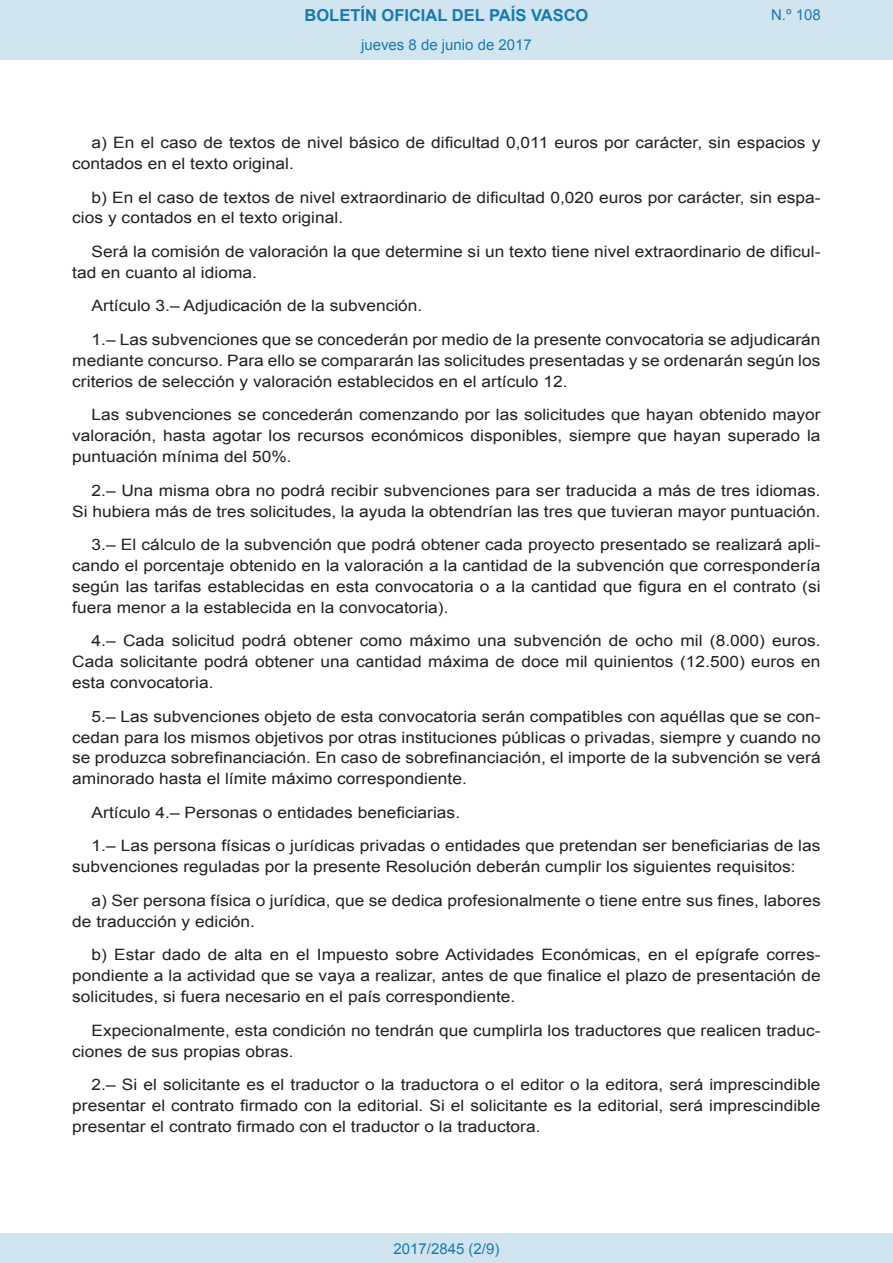
<style>
.page{position:relative;width:893px;height:1263px;background:#fff}
.page>*{position:absolute;margin:0;border:0;box-sizing:border-box;transform-origin:0 0}
.t1{font:700 16.5px "Arial";color:#1879ad}
.BOPVDetalle{font:15.6px/20.9px "Arial";color:#231f20;text-align:justify;scale:1.11 1}
.Paginacion_Centro{font:15px "Arial";color:#1879ad}
</style>
<div class="page">
<div style="left:0;top:0;width:893px;height:60px;background:#d0e5f0"></div>
<div style="left:0;top:1233px;width:893px;height:30px;background:#d0e5f0"></div>
<p class="t1" style="left:305px;top:4px;width:285px">BOLETÍN OFICIAL DEL PAÍS VASCO</p>
<p class="Paginacion_Centro" style="left:361px;top:35px;width:172px">jueves 8 de junio de 2017</p>
<p class="Paginacion_Centro" style="left:771px;top:5px;width:51px">N.º 108</p>
<p class="BOPVDetalle" style="left:72px;top:132px;width:676px;text-indent:19px">a) En el caso de textos de nivel básico de dificultad 0,011 euros por carácter, sin espacios y contados en el texto original.</p>
<p class="BOPVDetalle" style="left:72px;top:187px;width:676px;text-indent:19px">b) En el caso de textos de nivel extraordinario de dificultad 0,020 euros por carácter, sin espa&shy;cios y contados en el texto original.</p>
<p class="BOPVDetalle" style="left:72px;top:241px;width:676px;text-indent:19px">Será la comisión de valoración la que determine si un texto tiene nivel extraordinario de dificul&shy;tad en cuanto al idioma.</p>
<p class="BOPVDetalle" style="left:92px;top:296px;width:300px">Artículo 3.– Adjudicación de la subvención.</p>
<p class="BOPVDetalle" style="left:72px;top:329px;width:676px;text-indent:19px">1.– Las subvenciones que se concederán por medio de la presente convocatoria se adjudicarán mediante concurso. Para ello se compararán las solicitudes presentadas y se ordenarán según los criterios de selección y valoración establecidos en el artículo 12.</p>
<p class="BOPVDetalle" style="left:72px;top:405px;width:676px;text-indent:19px">Las subvenciones se concederán comenzando por las solicitudes que hayan obtenido mayor valoración, hasta agotar los recursos económicos disponibles, siempre que hayan superado la puntuación mínima del 50%.</p>
<p class="BOPVDetalle" style="left:72px;top:480px;width:676px;text-align:right">2.– Una misma obra no podrá recibir subvenciones para ser traducida a más de tres idiomas.<br>Si hubiera más de tres solicitudes, la ayuda la obtendrían las tres que tuvieran mayor puntuación.</p>
<p class="BOPVDetalle" style="left:72px;top:534px;width:676px;text-indent:19px">3.– El cálculo de la subvención que podrá obtener cada proyecto presentado se realizará apli&shy;cando el porcentaje obtenido en la valoración a la cantidad de la subvención que correspondería según las tarifas establecidas en esta convocatoria o a la cantidad que figura en el contrato (si fuera menor a la establecida en la convocatoria).</p>
<p class="BOPVDetalle" style="left:72px;top:631px;width:676px;text-indent:19px">4.– Cada solicitud podrá obtener como máximo una subvención de ocho mil (8.000) euros.<br>Cada solicitante podrá obtener una cantidad máxima de doce mil quinientos (12.500) euros en esta convocatoria.</p>
<p class="BOPVDetalle" style="left:72px;top:706px;width:676px;text-indent:19px">5.– Las subvenciones objeto de esta convocatoria serán compatibles con aquéllas que se con&shy;cedan para los mismos objetivos por otras instituciones públicas o privadas, siempre y cuando no se produzca sobrefinanciación. En caso de sobrefinanciación, el importe de la subvención se verá aminorado hasta el límite máximo correspondiente.</p>
<p class="BOPVDetalle" style="left:92px;top:802px;width:333px">Artículo 4.– Personas o entidades beneficiarias.</p>
<p class="BOPVDetalle" style="left:72px;top:836px;width:676px;text-indent:19px">1.– Las persona físicas o jurídicas privadas o entidades que pretendan ser beneficiarias de las subvenciones reguladas por la presente Resolución deberán cumplir los siguientes requisitos:</p>
<p class="BOPVDetalle" style="left:72px;top:890px;width:676px;text-indent:19px">a) Ser persona física o jurídica, que se dedica profesionalmente o tiene entre sus fines, labores de traducción y edición.</p>
<p class="BOPVDetalle" style="left:72px;top:945px;width:676px;text-indent:19px">b) Estar dado de alta en el Impuesto sobre Actividades Económicas, en el epígrafe corres&shy;pondiente a la actividad que se vaya a realizar, antes de que finalice el plazo de presentación de solicitudes, si fuera necesario en el país correspondiente.</p>
<p class="BOPVDetalle" style="left:72px;top:1020px;width:676px;text-indent:19px">Expecionalmente, esta condición no tendrán que cumplirla los traductores que realicen traduc&shy;ciones de sus propias obras.</p>
<p class="BOPVDetalle" style="left:72px;top:1074px;width:676px;text-indent:19px">2.– Si el solicitante es el traductor o la traductora o el editor o la editora, será imprescindible presentar el contrato firmado con la editorial. Si el solicitante es la editorial, será imprescindible presentar el contrato firmado con el traductor o la traductora.</p>
<p class="Paginacion_Centro" style="left:393px;top:1238px;width:107px">2017/2845 (2/9)</p>
</div>
